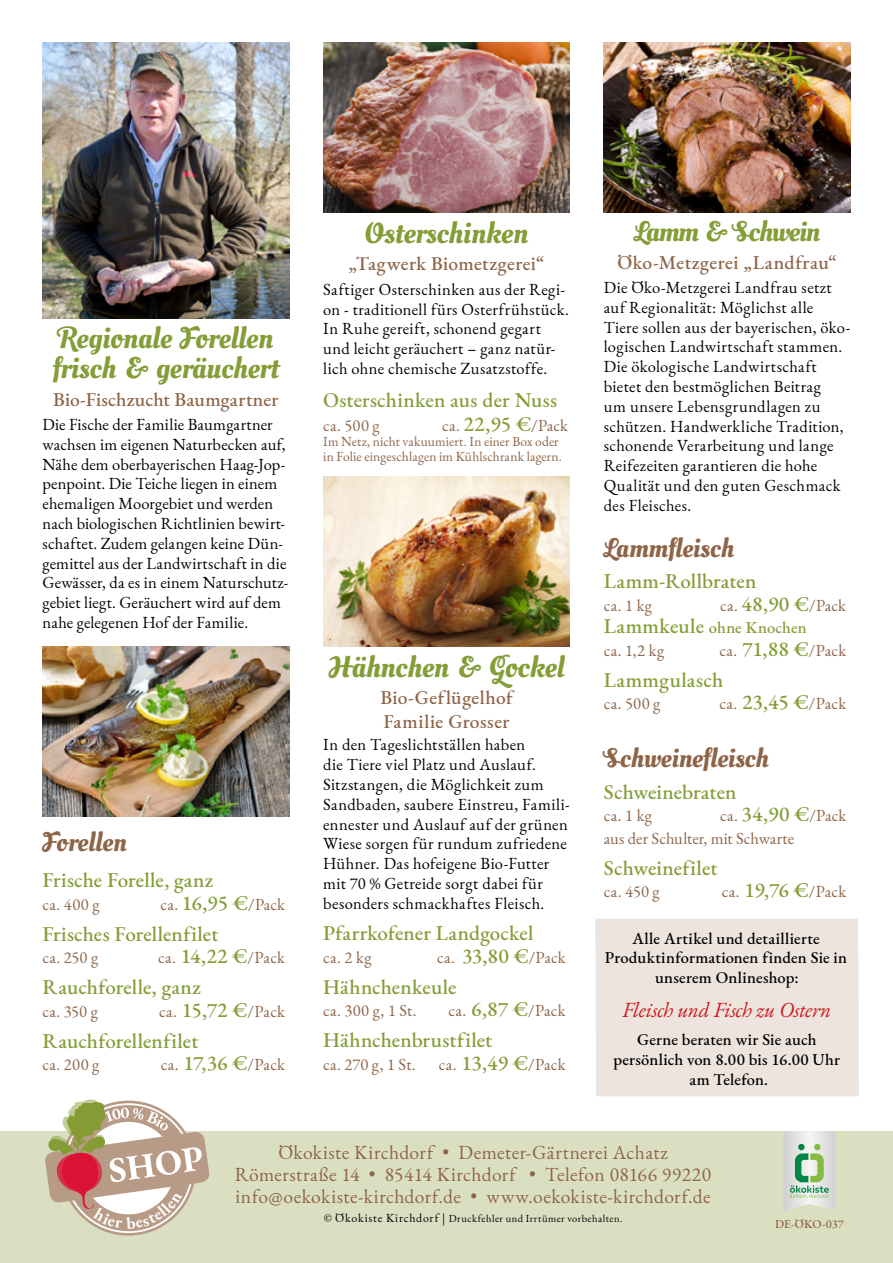
<style>
.page{position:relative;width:893px;height:1263px;background:#fff}
.page>*{position:absolute;margin:0;border:0;box-sizing:border-box;transform-origin:0 0}
.t1{font:30px/30px "Oleo Script Swash Caps";letter-spacing:-.005em;color:#859d37}
.t2{font:28.5px "Oleo Script Swash Caps";letter-spacing:-.04em;color:#859d37}
.t3{font:27px "Oleo Script Swash Caps";letter-spacing:-.005em;color:#8e6447}
.t4{font:500 21px "EB Garamond";letter-spacing:.005em;color:#859d37}
.t5{font:italic 21px "EB Garamond";letter-spacing:-.01em;color:#cd171a}
.t6{font:19.5px/21.6px "EB Garamond";letter-spacing:.02em;color:#8e6447;text-align:center}
.t7{font:500 19.5px/23.4px "EB Garamond";letter-spacing:.02em;color:#8e6447}
.t8{font:16.5px/19.8px "EB Garamond";letter-spacing:.02em;color:#000}
.t9{font:16.5px/22.5px "EB Garamond";letter-spacing:.005em;color:#8e6447}
.t10{font:500 16.5px/19.8px "EB Garamond";letter-spacing:.01em;color:#000;text-align:center}
.t11{font:13.5px/15px "EB Garamond";letter-spacing:.005em;color:#8e6447}
.t12{font:500 12px "EB Garamond";letter-spacing:-.005em;color:#8e6447}
.t13{font:10.5px "EB Garamond";letter-spacing:.04em;color:#000}
.s1{font-weight:500;font-size:21px;color:#859d37}
.s2{font-weight:500;color:#859d37}
.s3{font-size:12px}
</style>
<div class="page">
<div style="left:0;top:1131px;width:893px;height:132px;background:#dbdfc2"></div>
<svg style="left:784px;top:1131px;width:51px;height:79px;background:#c3d5c3"></svg>
<div style="left:595px;top:918px;width:264px;height:178px;background:#ede4de"></div>
<img style="left:323px;top:476px;width:247px;height:170px">
<img style="left:43px;top:43px;width:246px;height:275px">
<img style="left:604px;top:43px;width:246px;height:170px">
<img style="left:323px;top:43px;width:247px;height:170px">
<img style="left:43px;top:646px;width:246px;height:170px">
<svg style="left:45px;top:1099px;width:165px;height:130px"></svg>
<h1 class="t1" style="left:52px;top:325px;width:228px">Regionale Forellen frisch &amp; geräuchert</h1>
<p class="t7" style="left:53px;top:387px;width:227px">Bio-Fischzucht Baumgartner</p>
<p class="t8" style="left:43px;top:415px;width:247px">Die Fische der Familie Baumgartner wachsen im eigenen Naturbecken auf, Nähe dem oberbayerischen Haag-Jop&shy;penpoint. Die Teiche liegen in einem ehemaligen Moorgebiet und werden nach biologischen Richtlinien bewirt&shy;schaftet. Zudem gelangen keine Dün&shy;gemittel aus der Landwirtschaft in die Gewässer, da es in einem Naturschutz&shy;gebiet liegt. Geräuchert wird auf dem nahe gelegenen Hof der Familie.</p>
<h3 class="t3" style="left:43px;top:826px;width:86px">Forellen</h3>
<p class="t4" style="left:43px;top:866px;width:172px">Frische Forelle, ganz</p>
<p class="t9" style="left:43px;top:893px;width:59px">ca. 400 g</p>
<p class="t9" style="left:161px;top:893px;width:126px">ca. <span class="s1">16,95 €</span>/Pack</p>
<p class="t4" style="left:43px;top:919px;width:177px">Frisches Forellenfilet</p>
<p class="t9" style="left:43px;top:946px;width:57px">ca. 250 g</p>
<p class="t9" style="left:158px;top:946px;width:128px">ca. <span class="s1">14,22 €</span>/Pack</p>
<p class="t4" style="left:43px;top:973px;width:160px">Rauchforelle, ganz</p>
<p class="t9" style="left:43px;top:1000px;width:57px">ca. 350 g</p>
<p class="t9" style="left:159px;top:1000px;width:127px">ca. <span class="s1">15,72 €</span>/Pack</p>
<p class="t4" style="left:43px;top:1026px;width:157px">Rauchforellenfilet</p>
<p class="t9" style="left:43px;top:1053px;width:58px">ca. 200 g</p>
<p class="t9" style="left:161px;top:1053px;width:125px">ca. <span class="s1">17,36 €</span>/Pack</p>
<h1 class="t1" style="left:365px;top:219px;width:165px">Osterschinken</h1>
<p class="t7" style="left:348px;top:252px;width:197px">„Tagwerk Biometzgerei“</p>
<p class="t8" style="left:323px;top:279px;width:247px">Saftiger Osterschinken aus der Regi&shy;on - traditionell fürs Osterfrühstück.<br>In Ruhe gereift, schonend gegart und leicht geräuchert – ganz natür&shy;lich ohne chemische Zusatzstoffe.</p>
<p class="t4" style="left:323px;top:386px;width:236px">Osterschinken aus der Nuss</p>
<p class="t9" style="left:323px;top:414px;width:58px">ca. 500 g</p>
<p class="t9" style="left:442px;top:414px;width:127px">ca. <span class="s1">22,95 €</span>/Pack</p>
<p class="t11" style="left:323px;top:434px;width:240px">Im Netz, nicht vakuumiert. In einer Box oder in Folie eingeschlagen im Kühlschrank lagern.</p>
<h1 class="t1" style="left:328px;top:653px;width:238px">Hähnchen &amp; Gockel</h1>
<p class="t7" style="left:380px;top:686px;width:134px">Bio-Geflügelhof<br>Familie Grosser</p>
<p class="t8" style="left:323px;top:735px;width:248px">In den Tageslichtställen haben<br>die Tiere viel Platz und Auslauf.<br>Sitzstangen, die Möglichkeit zum Sandbaden, saubere Einstreu, Famili&shy;ennester und Auslauf auf der grünen Wiese sorgen für rundum zufriedene Hühner. Das hofeigene Bio-Futter mit 70 % Getreide sorgt dabei für besonders schmackhaftes Fleisch.</p>
<p class="t4" style="left:323px;top:919px;width:212px">Pfarrkofener Landgockel</p>
<p class="t9" style="left:323px;top:946px;width:50px">ca. 2 kg</p>
<p class="t9" style="left:437px;top:946px;width:130px">ca. <span class="s1">33,80 €</span>/Pack</p>
<p class="t4" style="left:323px;top:973px;width:135px">Hähnchenkeule</p>
<p class="t9" style="left:323px;top:999px;width:95px">ca. 300 g, 1 St.</p>
<p class="t9" style="left:449px;top:999px;width:118px">ca. <span class="s1">6,87 €</span>/Pack</p>
<p class="t4" style="left:323px;top:1026px;width:171px">Hähnchenbrustfilet</p>
<p class="t9" style="left:323px;top:1053px;width:94px">ca. 270 g, 1 St.</p>
<p class="t9" style="left:439px;top:1053px;width:128px">ca. <span class="s1">13,49 €</span>/Pack</p>
<h2 class="t2" style="left:634px;top:214px;width:188px">Lamm &amp; Schwein</h2>
<p class="t7" style="left:617px;top:251px;width:221px">Öko-Metzgerei „Landfrau“</p>
<p class="t8" style="left:604px;top:278px;width:248px">Die Öko-Metzgerei Landfrau setzt auf Regionalität: Möglichst alle Tiere sollen aus der bayerischen, öko&shy;logischen Landwirtschaft stammen.<br>Die ökologische Landwirtschaft bietet den bestmöglichen Beitrag<br>um unsere Lebensgrundlagen zu schützen. Handwerkliche Tradition, schonende Verarbeitung und lange Reifezeiten garantieren die hohe Qualität und den guten Geschmack des Fleisches.</p>
<h3 class="t3" style="left:604px;top:531px;width:132px">Lammfleisch</h3>
<p class="t4" style="left:604px;top:567px;width:154px">Lamm-Rollbraten</p>
<p class="t9" style="left:604px;top:594px;width:50px">ca. 1 kg</p>
<p class="t9" style="left:604px;top:594px;width:244px;text-indent:116px">ca. <span class="s1">48,90 €</span>/Pack<br><span class="s1">Lammkeule</span> <span class="s2">ohne Knochen<br></span>ca. 1,2 kg</p>
<p class="t9" style="left:720px;top:639px;width:128px">ca. <span class="s1">71,88 €</span>/Pack</p>
<p class="t4" style="left:604px;top:666px;width:121px">Lammgulasch</p>
<p class="t9" style="left:604px;top:693px;width:58px">ca. 500 g</p>
<p class="t9" style="left:719px;top:693px;width:128px">ca. <span class="s1">23,45 €</span>/Pack</p>
<h3 class="t3" style="left:604px;top:742px;width:167px">Schweinefleisch</h3>
<p class="t4" style="left:604px;top:778px;width:134px">Schweinebraten</p>
<p class="t9" style="left:604px;top:805px;width:50px">ca. 1 kg</p>
<p class="t9" style="left:604px;top:805px;width:244px;text-indent:116px">ca. <span class="s1">34,90 €</span>/Pack aus der Schulter, mit Schwarte</p>
<p class="t4" style="left:604px;top:854px;width:115px">Schweinefilet</p>
<p class="t9" style="left:604px;top:881px;width:57px">ca. 450 g</p>
<p class="t9" style="left:722px;top:881px;width:126px">ca. <span class="s1">19,76 €</span>/Pack</p>
<p class="t10" style="left:605px;top:928px;width:244px">Alle Artikel und detaillierte<br>Produktinformationen finden Sie in unserem Onlineshop:</p>
<p class="t5" style="left:622px;top:996px;width:210px">Fleisch und Fisch zu Ostern</p>
<p class="t10" style="left:613px;top:1030px;width:228px">Gerne beraten wir Sie auch persönlich von 8.00 bis 16.00 Uhr am Telefon.</p>
<p class="t6" style="left:235px;top:1142px;width:478px">Ökokiste Kirchdorf • Demeter-Gärtnerei Achatz<br>Römerstraße 14 • 85414 Kirchdorf • Telefon 08166 99220 info@oekokiste-kirchdorf.de • www.oekokiste-kirchdorf.de</p>
<p class="t13" style="left:324px;top:1212px;width:300px"><span class="s3">© Ökokiste Kirchdorf |</span> Druckfehler und Irrtümer vorbehalten.</p>
<p class="t12" style="left:775px;top:1216px;width:70px">DE-ÖKO-037</p>
</div>
